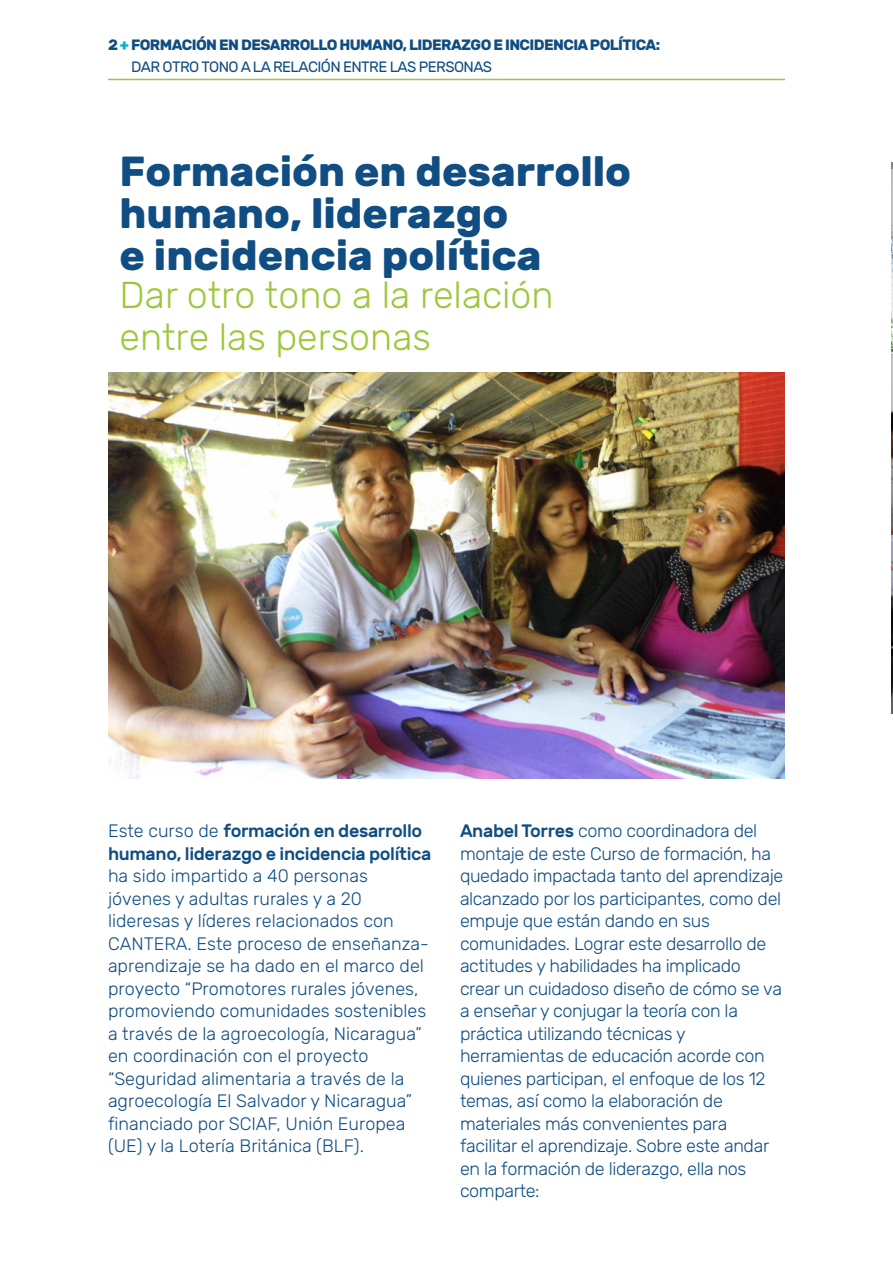
<style>
.page{position:relative;width:893px;height:1263px;background:#fff}
.page>*{position:absolute;margin:0;border:0;box-sizing:border-box;transform-origin:0 0}
.t1{font:700 42px/42px "Rubik";color:#104d82}
.t2{font:300 37.5px/42px "Rubik";color:#9ec83a}
.t3{font:300 18px/22.5px "Rubik";letter-spacing:-.02em;color:#104d82}
.t4{font:300 18px/22.5px "Rubik";color:#104d82}
.t5{font:500 18px/22.5px "Rubik";letter-spacing:-.02em;color:#104d82}
.t6{font:700 15px/22.5px "Rubik";letter-spacing:-.04em;color:#104d82}
.s1{color:#00b3cd}
.s2{font-weight:400}
.s3{font-weight:300}
.s4{font-weight:500}
</style>
<div class="page">
<img style="left:108px;top:373px;width:677px;height:405px">
<hr style="left:108px;top:79px;width:677px;height:1px;background:#9ec83a">
<img style="left:891px;top:162px;width:2px;height:552px">
<p class="t6" style="left:131px;top:33px;width:531px;text-indent:-23px">2 <span class="s1">+</span> FORMACIÓN EN DESARROLLO HUMANO, LIDERAZGO E INCIDENCIAPOLÍTICA:<br><span class="s2">DAR OTRO TONO A LA RELACIÓN ENTRE LAS PERSONAS</span></p>
<h1 class="t1" style="left:120px;top:151px;width:513px">Formación en desarrollo humano, liderazgo<br>e incidencia política</h1>
<h2 class="t2" style="left:120px;top:274px;width:436px">Dar otro tono a la relación entre las personas</h2>
<p class="t5" style="left:108px;top:820px;width:325px"><span class="s3">Este curso de</span> formación en desarrollo humano, liderazgo e incidencia política</p>
<p class="t4" style="left:108px;top:865px;width:322px">ha sido impartido a 40 personas jóvenes y adultas rurales y a 20 lideresas y líderes relacionados con CANTERA. Este proceso de enseñanza&shy;aprendizaje se ha dado en el marco del proyecto “Promotores rurales jóvenes, promoviendo comunidades sostenibles a través de la agroecología, Nicaragua” en coordinación con el proyecto “Seguridad alimentaria a través de la agroecología El Salvador y Nicaragua” financiado por SCIAF, Unión Europea (UE) y la Lotería Británica (BLF).</p>
<p class="t3" style="left:460px;top:820px;width:325px"><span class="s4">Anabel Torres</span> como coordinadora del montaje de este Curso de formación, ha quedado impactada tanto del aprendizaje alcanzado por los participantes, como del empuje que están dando en sus comunidades. Lograr este desarrollo de actitudes y habilidades ha implicado crear un cuidadoso diseño de cómo se va a enseñar y conjugar la teoría con la práctica utilizando técnicas y herramientas de educación acorde con quienes participan, el enfoque de los 12 temas, así como la elaboración de materiales más convenientes para facilitar el aprendizaje. Sobre este andar en la formación de liderazgo, ella nos comparte:</p>
</div>
